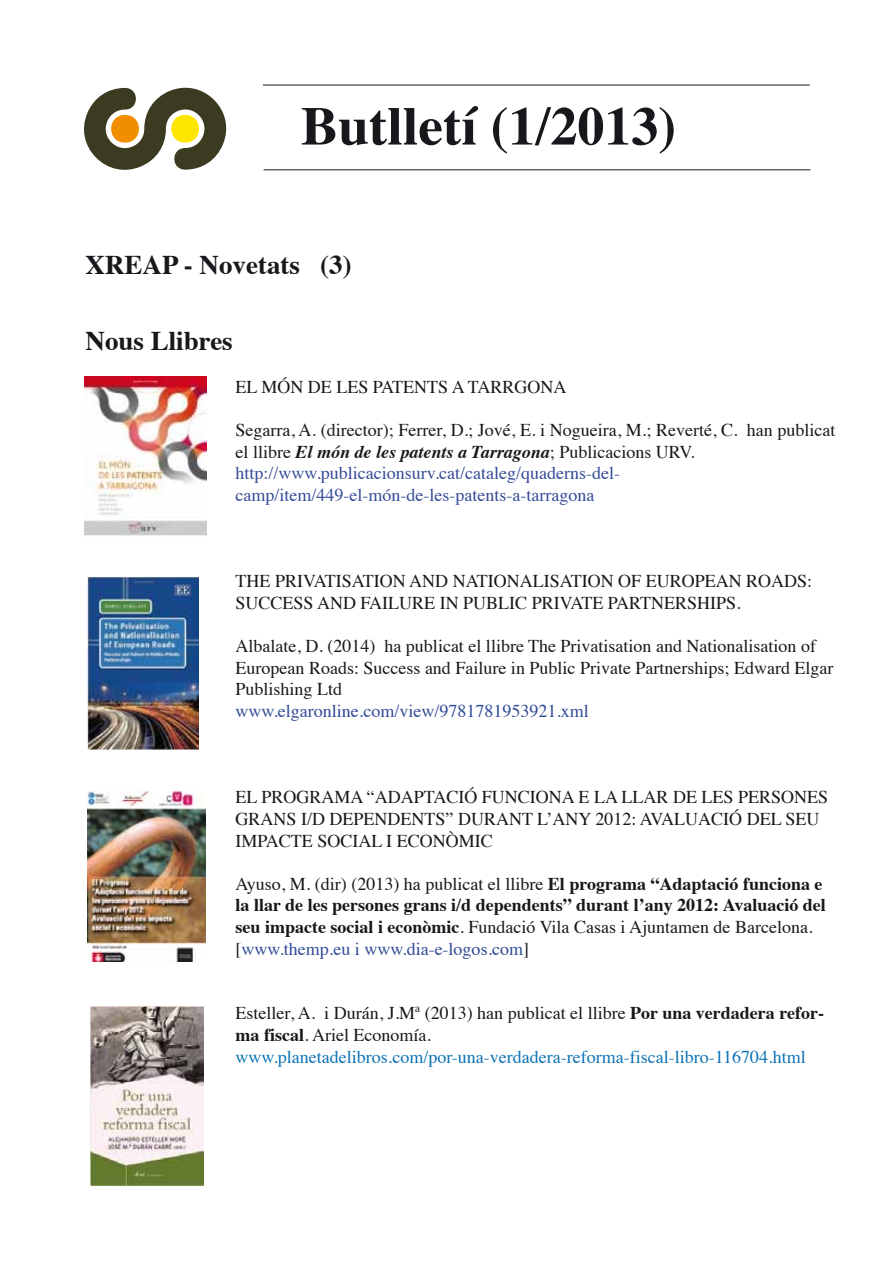
<style>
.page{position:relative;width:893px;height:1263px;background:#fff}
.page>*{position:absolute;margin:0;border:0;box-sizing:border-box;transform-origin:0 0}
.t1{font:700 54px "Times";color:#1a171c}
.t2{font:700 27px "Times";color:#1a171c}
.t3{font:18px/21.6px "Times";color:#1a171c}
.t4{font:700 18px/21.6px "Times";color:#1a171c}
.t5{font:18px/21.6px "Times";color:#334a97}
.t6{font:18px/21.6px "Times";color:#0b72b5}
.t7{font:18px "Times";color:#2f4a96}
.s1{color:#1a171c}
.s2{font-weight:700;font-style:italic;color:#1a171c}
.s3{font-weight:400}
.s4{font-weight:400;color:#2f4a96}
.s5{font-weight:700;color:#1a171c}
</style>
<div class="page">
<svg style="left:84px;top:87px;width:143px;height:83px"></svg>
<div style="left:111px;top:115px;width:28px;height:28px;background:#f18e00;border-radius:50%"></div>
<img style="left:85px;top:376px;width:121px;height:160px">
<img style="left:87px;top:576px;width:111px;height:174px">
<img style="left:87px;top:792px;width:119px;height:170px">
<img style="left:90px;top:1006px;width:113px;height:179px">
<h1 class="t1" style="left:301px;top:75px;width:377px">Butlletí (1/2013)</h1>
<h2 class="t2" style="left:86px;top:239px;width:268px">XREAP - Novetats (3)</h2>
<h2 class="t2" style="left:86px;top:315px;width:149px">Nous Llibres</h2>
<p class="t3" style="left:236px;top:374px;width:332px">EL MÓN DE LES PATENTS A TARRGONA</p>
<p class="t5" style="left:236px;top:418px;width:601px"><span class="s1">Segarra, A. (director); Ferrer, D.; Jové, E. i Nogueira, M.; Reverté, C. han publicat el llibre</span> <span class="s2">El món de les patents a Tarragona</span><span class="s1">; Publicacions URV. </span>http://www.publicacionsurv.cat/cataleg/quaderns-del&shy;camp/item/449-el-món-de-les-patents-a-tarragona</p>
<p class="t3" style="left:236px;top:569px;width:578px">THE PRIVATISATION AND NATIONALISATION OF EUROPEAN ROADS:<br>SUCCESS AND FAILURE IN PUBLIC PRIVATE PARTNERSHIPS.</p>
<p class="t3" style="left:236px;top:634px;width:599px">Albalate, D. (2014) ha publicat el llibre The Privatisation and Nationalisation of<br>European Roads: Success and Failure in Public Private Partnerships; Edward Elgar<br>Publishing Ltd</p>
<p class="t7" style="left:236px;top:694px;width:355px">www.elgaronline.com/view/9781781953921.xml</p>
<p class="t3" style="left:236px;top:785px;width:594px">EL PROGRAMA “ADAPTACIÓ FUNCIONA E LA LLAR DE LES PERSONES<br>GRANS I/D DEPENDENTS” DURANT L’ANY 2012: AVALUACIÓ DEL SEU<br>IMPACTE SOCIAL I ECONÒMIC</p>
<p class="t4" style="left:236px;top:871px;width:592px"><span class="s3">Ayuso, M. (dir) (2013) ha publicat el llibre</span> El programa “Adaptació funciona e la llar de les persones grans i/d dependents” durant l’any 2012: Avaluació del seu impacte social i econòmic<span class="s3">. Fundació Vila Casas i Ajuntamen de Barcelona. [</span><span class="s4">www.themp.eu i www.dia-e-logos.com</span><span class="s3">]</span></p>
<p class="t6" style="left:236px;top:1001px;width:590px"><span class="s1">Esteller, A. i Durán, J.Mª (2013) han publicat el llibre</span> <span class="s5">Por una verdadera refor&shy;ma fiscal</span><span class="s1">. Ariel Economía. </span>www.planetadelibros.com/por-una-verdadera-reforma-fiscal-libro-116704.html</p>
</div>
